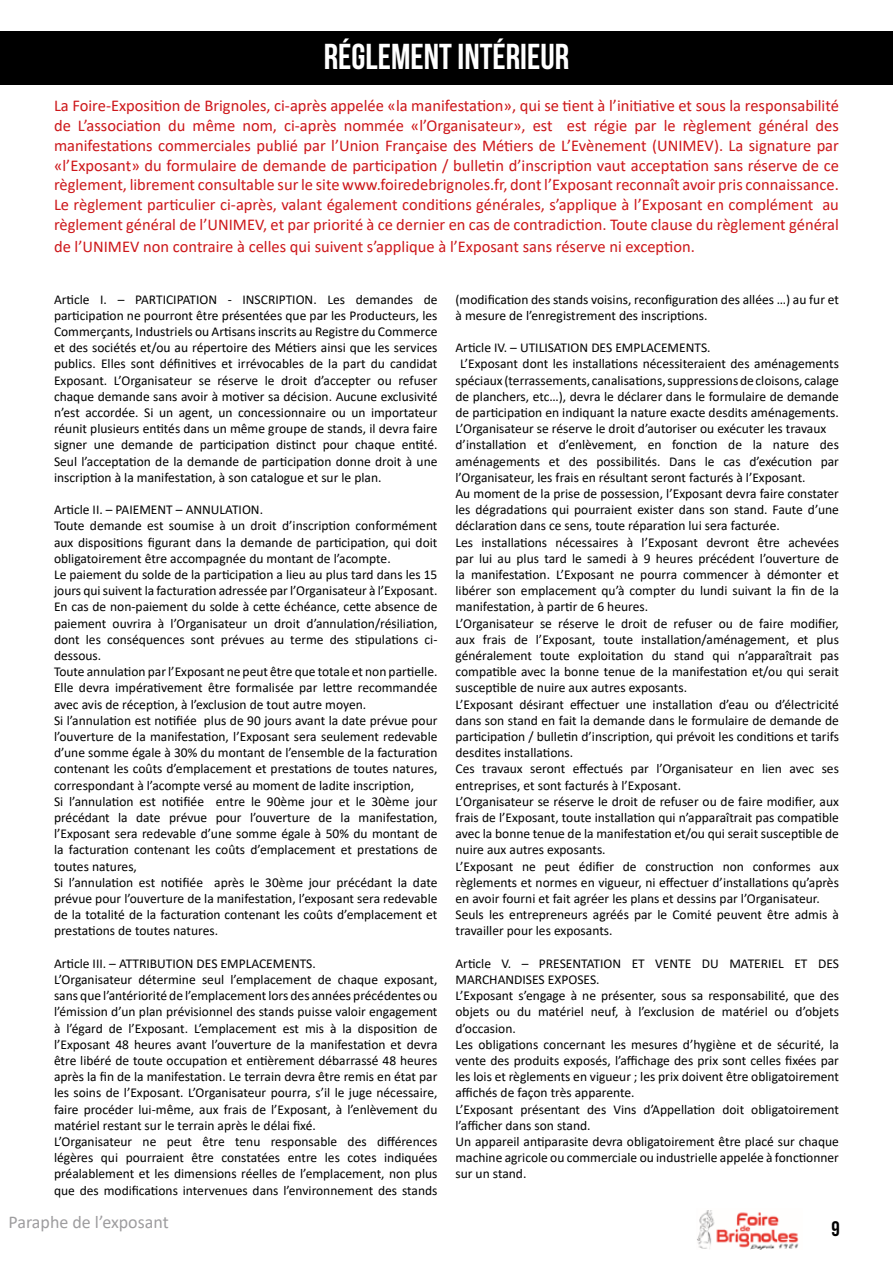
<style>
.page{position:relative;width:893px;height:1263px;background:#fff}
.page>*{position:absolute;margin:0;border:0;box-sizing:border-box;transform-origin:0 0}
.t1{font:36px "Bebas Neue";color:#fff}
.t2{font:21px "Bebas Neue";color:#000}
.t3{font:18px "Calibri";color:#9e9d9f}
.t4{font:16.5px/19.8px "Calibri";color:#cd171a;text-align:justify}
.t5{font:13.5px/16.2px "Calibri";color:#000}
</style>
<div class="page">
<img style="left:697px;top:1210px;width:102px;height:39px">
<div style="left:0;top:32px;width:893px;height:53px;background:#000"></div>
<h1 class="t1" style="left:324px;top:37px;width:247px">RÉGLEMENT INTÉRIEUR</h1>
<p class="t4" style="left:54px;top:95px;width:786px">La Foire-Exposition de Brignoles, ci-après appelée «la manifestation», qui se tient à l’initiative et sous la responsabilité de L’association du même nom, ci-après nommée «l’Organisateur», est est régie par le règlement général des manifestations commerciales publié par l’Union Française des Métiers de L’Evènement (UNIMEV). La signature par «l’Exposant» du formulaire de demande de participation / bulletin d’inscription vaut acceptation sans réserve de ce règlement, librement consultable sur le site www.foiredebrignoles.fr, dont l’Exposant reconnaît avoir pris connaissance.<br>Le règlement particulier ci-après, valant également conditions générales, s’applique à l’Exposant en complément au règlement général de l’UNIMEV, et par priorité à ce dernier en cas de contradiction. Toute clause du règlement général</p>
<p class="t4" style="left:54px;top:236px;width:642px">de l’UNIMEV non contraire à celles qui suivent s’applique à l’Exposant sans réserve ni exception.</p>
<p class="t5" style="left:54px;top:291px;width:385px;text-align:justify">Article I. – PARTICIPATION - INSCRIPTION. Les demandes de participation ne pourront être présentées que par les Producteurs, les Commerçants, Industriels ou Artisans inscrits au Registre du Commerce et des sociétés et/ou au répertoire des Métiers ainsi que les services publics. Elles sont définitives et irrévocables de la part du candidat Exposant. L’Organisateur se réserve le droit d’accepter ou refuser chaque demande sans avoir à motiver sa décision. Aucune exclusivité n’est accordée. Si un agent, un concessionnaire ou un importateur réunit plusieurs entités dans un même groupe de stands, il devra faire signer une demande de participation distinct pour chaque entité.<br>Seul l’acceptation de la demande de participation donne droit à une inscription à la manifestation, à son catalogue et sur le plan.</p>
<p class="t5" style="left:54px;top:501px;width:385px">Article II. – PAIEMENT – ANNULATION.<br>Toute demande est soumise à un droit d’inscription conformément aux dispositions figurant dans la demande de participation, qui doit obligatoirement être accompagnée du montant de l’acompte.<br>Le paiement du solde de la participation a lieu au plus tard dans les 15 jours qui suivent la facturation adressée par l’Organisateur à l’Exposant.<br>En cas de non-paiement du solde à cette échéance, cette absence de paiement ouvrira à l’Organisateur un droit d’annulation/résiliation, dont les conséquences sont prévues au terme des stipulations ci&shy;dessous.<br>Toute annulation par l’Exposant ne peut être que totale et non partielle.<br>Elle devra impérativement être formalisée par lettre recommandée avec avis de réception, à l’exclusion de tout autre moyen.<br>Si l’annulation est notifiée plus de 90 jours avant la date prévue pour l’ouverture de la manifestation, l’Exposant sera seulement redevable d’une somme égale à 30% du montant de l’ensemble de la facturation contenant les coûts d’emplacement et prestations de toutes natures, correspondant à l’acompte versé au moment de ladite inscription,<br>Si l’annulation est notifiée entre le 90ème jour et le 30ème jour précédant la date prévue pour l’ouverture de la manifestation, l’Exposant sera redevable d’une somme égale à 50% du montant de la facturation contenant les coûts d’emplacement et prestations de toutes natures,<br>Si l’annulation est notifiée après le 30ème jour précédant la date prévue pour l’ouverture de la manifestation, l’exposant sera redevable de la totalité de la facturation contenant les coûts d’emplacement et prestations de toutes natures.</p>
<p class="t5" style="left:54px;top:955px;width:385px">Article III. – ATTRIBUTION DES EMPLACEMENTS.<br>L’Organisateur détermine seul l’emplacement de chaque exposant, sans que l’antériorité de l’emplacement lors des années précédentes ou l’émission d’un plan prévisionnel des stands puisse valoir engagement à l’égard de l’Exposant. L’emplacement est mis à la disposition de l’Exposant 48 heures avant l’ouverture de la manifestation et devra être libéré de toute occupation et entièrement débarrassé 48 heures après la fin de la manifestation. Le terrain devra être remis en état par les soins de l’Exposant. L’Organisateur pourra, s’il le juge nécessaire, faire procéder lui-même, aux frais de l’Exposant, à l’enlèvement du matériel restant sur le terrain après le délai fixé.<br>L’Organisateur ne peut être tenu responsable des différences légères qui pourraient être constatées entre les cotes indiquées préalablement et les dimensions réelles de l’emplacement, non plus que des modifications intervenues dans l’environnement des stands</p>
<h3 class="t3" style="left:9px;top:1209px;width:162px">Paraphe de l’exposant</h3>
<p class="t5" style="left:455px;top:291px;width:385px">(modification des stands voisins, reconfiguration des allées …) au fur et à mesure de l’enregistrement des inscriptions.</p>
<p class="t5" style="left:455px;top:339px;width:257px">Article IV. – UTILISATION DES EMPLACEMENTS.</p>
<p class="t5" style="left:460px;top:355px;width:380px">L’Exposant dont les installations nécessiteraient des aménagements</p>
<p class="t5" style="left:455px;top:372px;width:385px">spéciaux (terrassements, canalisations, suppressions de cloisons, calage</p>
<p class="t5" style="left:455px;top:388px;width:385px">de planchers, etc…), devra le déclarer dans le formulaire de demande</p>
<p class="t5" style="left:455px;top:404px;width:385px">de participation en indiquant la nature exacte desdits aménagements.</p>
<p class="t5" style="left:455px;top:420px;width:372px">L’Organisateur se réserve le droit d’autoriser ou exécuter les travaux</p>
<p class="t5" style="left:455px;top:436px;width:385px">d’installation et d’enlèvement, en fonction de la nature des</p>
<p class="t5" style="left:455px;top:453px;width:385px">aménagements et des possibilités. Dans le cas d’exécution par</p>
<p class="t5" style="left:455px;top:469px;width:352px">l’Organisateur, les frais en résultant seront facturés à l’Exposant.</p>
<p class="t5" style="left:455px;top:485px;width:385px">Au moment de la prise de possession, l’Exposant devra faire constater</p>
<p class="t5" style="left:455px;top:501px;width:385px">les dégradations qui pourraient exister dans son stand. Faute d’une</p>
<p class="t5" style="left:455px;top:517px;width:326px">déclaration dans ce sens, toute réparation lui sera facturée.</p>
<p class="t5" style="left:455px;top:534px;width:385px">Les installations nécessaires à l’Exposant devront être achevées</p>
<p class="t5" style="left:455px;top:550px;width:385px">par lui au plus tard le samedi à 9 heures précédent l’ouverture de</p>
<p class="t5" style="left:455px;top:566px;width:385px">la manifestation. L’Exposant ne pourra commencer à démonter et</p>
<p class="t5" style="left:455px;top:582px;width:385px">libérer son emplacement qu’à compter du lundi suivant la fin de la</p>
<p class="t5" style="left:455px;top:598px;width:194px">manifestation, à partir de 6 heures.</p>
<p class="t5" style="left:455px;top:615px;width:385px">L’Organisateur se réserve le droit de refuser ou de faire modifier,</p>
<p class="t5" style="left:455px;top:631px;width:385px">aux frais de l’Exposant, toute installation/aménagement, et plus</p>
<p class="t5" style="left:455px;top:647px;width:385px">généralement toute exploitation du stand qui n’apparaîtrait pas</p>
<p class="t5" style="left:455px;top:663px;width:385px">compatible avec la bonne tenue de la manifestation et/ou qui serait</p>
<p class="t5" style="left:455px;top:679px;width:233px">susceptible de nuire aux autres exposants.</p>
<p class="t5" style="left:455px;top:696px;width:385px">L’Exposant désirant effectuer une installation d’eau ou d’électricité</p>
<p class="t5" style="left:455px;top:712px;width:385px">dans son stand en fait la demande dans le formulaire de demande de</p>
<p class="t5" style="left:455px;top:728px;width:385px">participation / bulletin d’inscription, qui prévoit les conditions et tarifs</p>
<p class="t5" style="left:455px;top:744px;width:119px">desdites installations.</p>
<p class="t5" style="left:455px;top:760px;width:385px">Ces travaux seront effectués par l’Organisateur en lien avec ses</p>
<p class="t5" style="left:455px;top:777px;width:227px">entreprises, et sont facturés à l’Exposant.</p>
<p class="t5" style="left:455px;top:793px;width:385px">L’Organisateur se réserve le droit de refuser ou de faire modifier, aux</p>
<p class="t5" style="left:455px;top:809px;width:385px">frais de l’Exposant, toute installation qui n’apparaîtrait pas compatible</p>
<p class="t5" style="left:455px;top:825px;width:385px">avec la bonne tenue de la manifestation et/ou qui serait susceptible de</p>
<p class="t5" style="left:455px;top:841px;width:152px">nuire aux autres exposants.</p>
<p class="t5" style="left:455px;top:858px;width:385px">L’Exposant ne peut édifier de construction non conformes aux</p>
<p class="t5" style="left:455px;top:874px;width:385px">règlements et normes en vigueur, ni effectuer d’installations qu’après</p>
<p class="t5" style="left:455px;top:890px;width:366px">en avoir fourni et fait agréer les plans et dessins par l’Organisateur.</p>
<p class="t5" style="left:455px;top:906px;width:385px">Seuls les entrepreneurs agréés par le Comité peuvent être admis à</p>
<p class="t5" style="left:455px;top:922px;width:159px">travailler pour les exposants.</p>
<p class="t5" style="left:455px;top:955px;width:385px">Article V. – PRESENTATION ET VENTE DU MATERIEL ET DES MARCHANDISES EXPOSES.<br>L’Exposant s’engage à ne présenter, sous sa responsabilité, que des objets ou du matériel neuf, à l’exclusion de matériel ou d’objets d’occasion.<br>Les obligations concernant les mesures d’hygiène et de sécurité, la vente des produits exposés, l’affichage des prix sont celles fixées par les lois et règlements en vigueur ; les prix doivent être obligatoirement affichés de façon très apparente.<br>L’Exposant présentant des Vins d’Appellation doit obligatoirement l’afficher dans son stand.<br>Un appareil antiparasite devra obligatoirement être placé sur chaque machine agricole ou commerciale ou industrielle appelée à fonctionner sur un stand.</p>
<h2 class="t2" style="left:831px;top:1217px;width:10px">9</h2>
</div>
